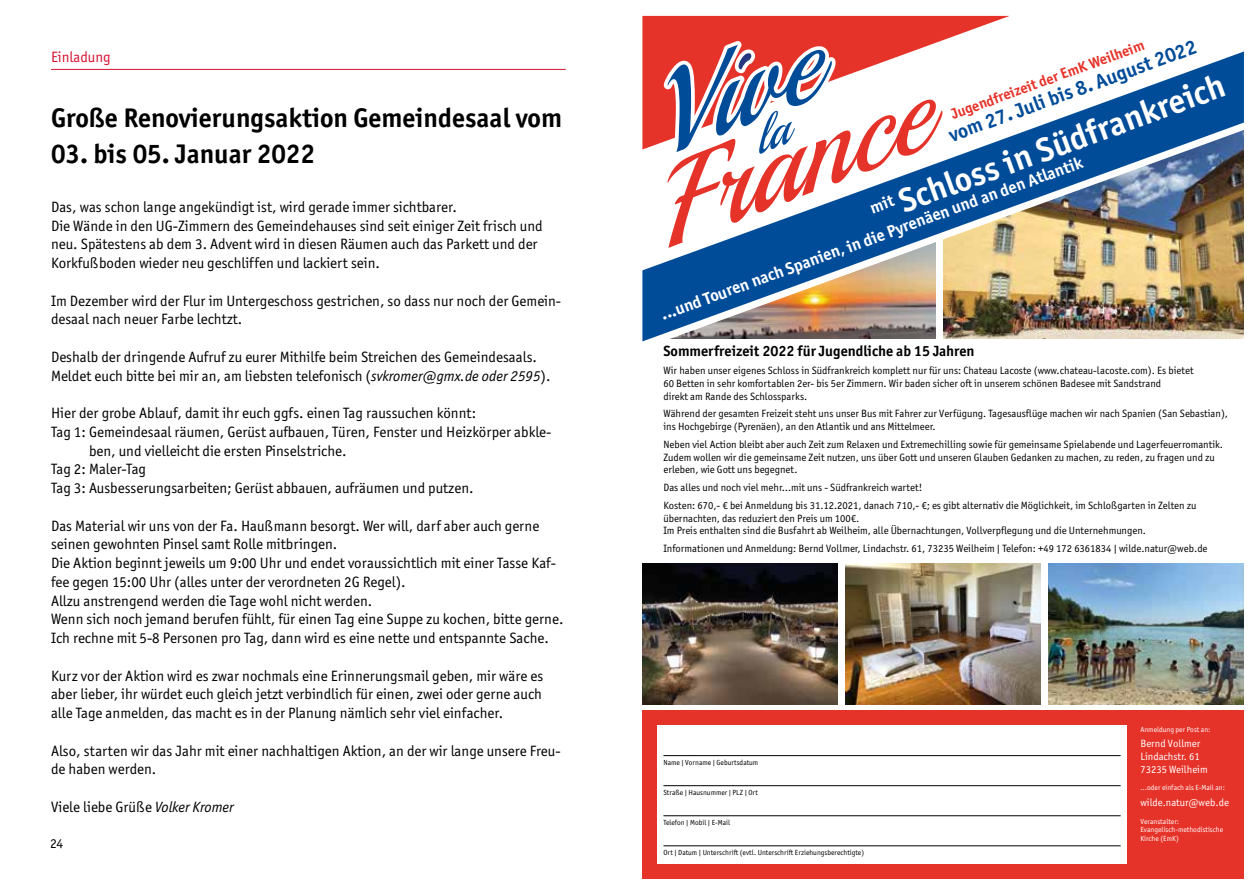
<style>
.page{position:relative;width:1259px;height:893px;background:#fff}
.page>*{position:absolute;margin:0;border:0;box-sizing:border-box;transform-origin:0 0}
.t1{font:700 33.9px "Officina Sans ITC Pro";color:#fff}
.t2{font:700 27px "Officina Sans ITC Std";color:#000}
.t3{font:700 20.1px "Officina Sans ITC Pro";color:#004c99}
.t4{font:700 16.95px "Officina Sans ITC Pro";color:#fff}
.t5{font:15px/18.8px "Officina Sans ITC Std";color:#000}
.t6{font:15px "Officina Sans ITC Std";color:#d51130}
.t7{font:700 14.85px "Officina Sans ITC Pro";color:#000}
.t8{font:700 14.85px "Officina Sans ITC Pro";color:#e63329}
.t9{font:13.5px "Officina Sans ITC Std";color:#000}
.t10{font:10.65px/12.8px "Officina Sans ITC Pro";color:#000}
.t11{font:10.65px/12.8px "Officina Sans ITC Pro";color:#fff}
.t12{font:7.35px "Officina Sans ITC Pro";color:#000}
.t13{font:7.35px/8.9px "Officina Sans ITC Pro";color:#fff}
.s1{font-style:italic}
</style>
<div class="page">
<hr style="left:51px;top:69px;width:515px;height:1px;background:#d51130">
<div style="left:642px;top:710px;width:602px;height:169px;background:#e63329"></div>
<div style="left:657px;top:725px;width:469px;height:139px;background:#fff"></div>
<hr style="left:663px;top:785px;width:457px;height:1px;background:#000">
<hr style="left:663px;top:755px;width:457px;height:1px;background:#000">
<hr style="left:663px;top:815px;width:457px;height:1px;background:#000">
<hr style="left:663px;top:845px;width:457px;height:1px;background:#000">
<svg style="left:642px;top:16px;width:367px;height:35px;background:#e95249"></svg>
<img style="left:642px;top:51px;width:602px;height:290px">
<img style="left:642px;top:563px;width:196px;height:141px">
<img style="left:845px;top:563px;width:196px;height:141px">
<div style="left:936px;top:237px;width:6px;height:105px;background:#fff"></div>
<img style="left:1048px;top:563px;width:196px;height:141px">
<svg style="left:664px;top:41px;width:278px;height:207px"></svg>
<p class="t6" style="left:51px;top:48px;width:61px">Einladung</p>
<h2 class="t2" style="left:51px;top:101px;width:512px">Große Renovierungsaktion Gemeindesaal vom</h2>
<h2 class="t2" style="left:51px;top:137px;width:265px">03. bis 05. Januar 2022</h2>
<p class="t5" style="left:51px;top:197px;width:493px">Das, was schon lange angekündigt ist, wird gerade immer sichtbarer.<br>Die Wände in den UG-Zimmern des Gemeindehauses sind seit einiger Zeit frisch und neu. Spätestens ab dem 3. Advent wird in diesen Räumen auch das Parkett und der Korkfußboden wieder neu geschliffen und lackiert sein.</p>
<p class="t5" style="left:51px;top:291px;width:512px">Im Dezember wird der Flur im Untergeschoss gestrichen, so dass nur noch der Gemein&shy;desaal nach neuer Farbe lechtzt.</p>
<p class="t5" style="left:51px;top:347px;width:501px">Deshalb der dringende Aufruf zu eurer Mithilfe beim Streichen des Gemeindesaals.<br>Meldet euch bitte bei mir an, am liebsten telefonisch (<span class="s1">svkromer@gmx.de oder 2595</span>).</p>
<p class="t5" style="left:51px;top:404px;width:426px">Hier der grobe Ablauf, damit ihr euch ggfs. einen Tag raussuchen könnt:</p>
<p class="t5" style="left:51px;top:422px;width:502px">Tag 1: Gemeindesaal räumen, Gerüst aufbauen, Türen, Fenster und Heizkörper abkle-</p>
<p class="t5" style="left:89px;top:441px;width:259px">ben, und vielleicht die ersten Pinselstriche.</p>
<p class="t5" style="left:51px;top:460px;width:97px">Tag 2: Maler-Tag</p>
<p class="t5" style="left:51px;top:479px;width:424px">Tag 3: Ausbesserungsarbeiten; Gerüst abbauen, aufräumen und putzen.</p>
<p class="t5" style="left:51px;top:516px;width:514px">Das Material wir uns von der Fa. Haußmann besorgt. Wer will, darf aber auch gerne seinen gewohnten Pinsel samt Rolle mitbringen.<br>Die Aktion beginnt jeweils um 9:00 Uhr und endet voraussichtlich mit einer Tasse Kaf&shy;fee gegen 15:00 Uhr (alles unter der verordneten 2G Regel).<br>Allzu anstrengend werden die Tage wohl nicht werden.<br>Wenn sich noch jemand berufen fühlt, für einen Tag eine Suppe zu kochen, bitte gerne.<br>Ich rechne mit 5-8 Personen pro Tag, dann wird es eine nette und entspannte Sache.</p>
<p class="t5" style="left:51px;top:666px;width:494px;text-align:justify">Kurz vor der Aktion wird es zwar nochmals eine Erinnerungsmail geben, mir wäre es aber lieber, ihr würdet euch gleich jetzt verbindlich für einen, zwei oder gerne auch alle Tage anmelden, das macht es in der Planung nämlich sehr viel einfacher.</p>
<p class="t5" style="left:51px;top:741px;width:511px">Also, starten wir das Jahr mit einer nachhaltigen Aktion, an der wir lange unsere Freu&shy;de haben werden.</p>
<p class="t5" style="left:51px;top:797px;width:184px">Viele liebe Grüße <span class="s1">Volker Kromer</span></p>
<p class="t9" style="left:50px;top:836px;width:15px">24</p>
<h3 class="t3" style="left:945px;top:124px;width:264px;rotate:-20deg">vom 27. Juli bis 8. August 2022</h3>
<p class="t8" style="left:948px;top:106px;width:206px;rotate:-20deg">Jugendfreizeit der EmK Weilheim</p>
<h1 class="t1" style="left:893px;top:182px;width:346px;rotate:-20deg">Schloss in Südfrankreich</h1>
<p class="t4" style="left:658px;top:305px;width:449px;rotate:-20deg">...und Touren nach Spanien,in die Pyrenäen und an den Atlantik</p>
<p class="t7" style="left:663px;top:342px;width:313px">Sommerfreizeit 2022 für Jugendliche ab 15 Jahren</p>
<p class="t10" style="left:663px;top:364px;width:532px">Wir haben unser eigenes Schloss in Südfrankreich komplett nur für uns: Chateau Lacoste (www.chateau-lacoste.com). Es bietet<br>60 Betten in sehr komfortablen 2er- bis 5er Zimmern. Wir baden sicher oft in unserem schönen Badesee mit Sandstrand<br>direkt am Rande des Schlossparks.</p>
<p class="t10" style="left:663px;top:407px;width:566px">Während der gesamten Freizeit steht uns unser Bus mit Fahrer zur Verfügung. Tagesausflüge machen wir nach Spanien (San Sebastian), ins Hochgebirge (Pyrenäen), an den Atlantik und ans Mittelmeer.</p>
<p class="t10" style="left:663px;top:438px;width:561px">Neben viel Action bleibt aber auch Zeit zum Relaxen und Extremechilling sowie für gemeinsame Spielabende und Lagerfeuerromantik.<br>Zudem wollen wir die gemeinsame Zeit nutzen, uns über Gott und unseren Glauben Gedanken zu machen, zu reden, zu fragen und zu erleben, wie Gott uns begegnet.</p>
<p class="t10" style="left:663px;top:479px;width:534px;line-height:17.9px">Das alles und noch viel mehr…mit uns - Südfrankreich wartet!<br>Kosten: 670,- € bei Anmeldung bis 31.12.2021, danach 710,- €; es gibt alternativ die Möglichkeit, im Schloßgarten in Zelten zu</p>
<p class="t10" style="left:663px;top:512px;width:484px">übernachten, das reduziert den Preis um 100€.<br>Im Preis enthalten sind die Busfahrt ab Weilheim, alle Übernachtungen, Vollverpflegung und die Unternehmungen.</p>
<p class="t10" style="left:663px;top:542px;width:545px">Informationen und Anmeldung: Bernd Vollmer, Lindachstr. 61, 73235 Weilheim | Telefon: +49 172 6361834 | wilde.natur@web.de</p>
<p class="t12" style="left:663px;top:758px;width:96px">Name | Vorname | Geburtsdatum</p>
<p class="t12" style="left:663px;top:788px;width:96px">Straße | Hausnummer | PLZ | Ort</p>
<p class="t12" style="left:663px;top:818px;width:68px">Telefon | Mobil | E-Mail</p>
<p class="t12" style="left:663px;top:848px;width:202px">Ort | Datum | Unterschrift (evtl. Unterschrift Erziehungsberechtigte)</p>
<p class="t13" style="left:1140px;top:725px;width:71px">Anmeldung per Post an:</p>
<p class="t11" style="left:1140px;top:737px;width:69px">Bernd Vollmer<br>Lindachstr. 61<br>73235 Weilheim</p>
<p class="t13" style="left:1140px;top:783px;width:86px">...oder einfach als E-Mail an:</p>
<p class="t11" style="left:1140px;top:796px;width:90px">wilde.natur@web.de</p>
<p class="t13" style="left:1140px;top:816px;width:84px">Veranstalter:<br>Evangelisch-methodistische<br>Kirche (EmK)</p>
</div>
